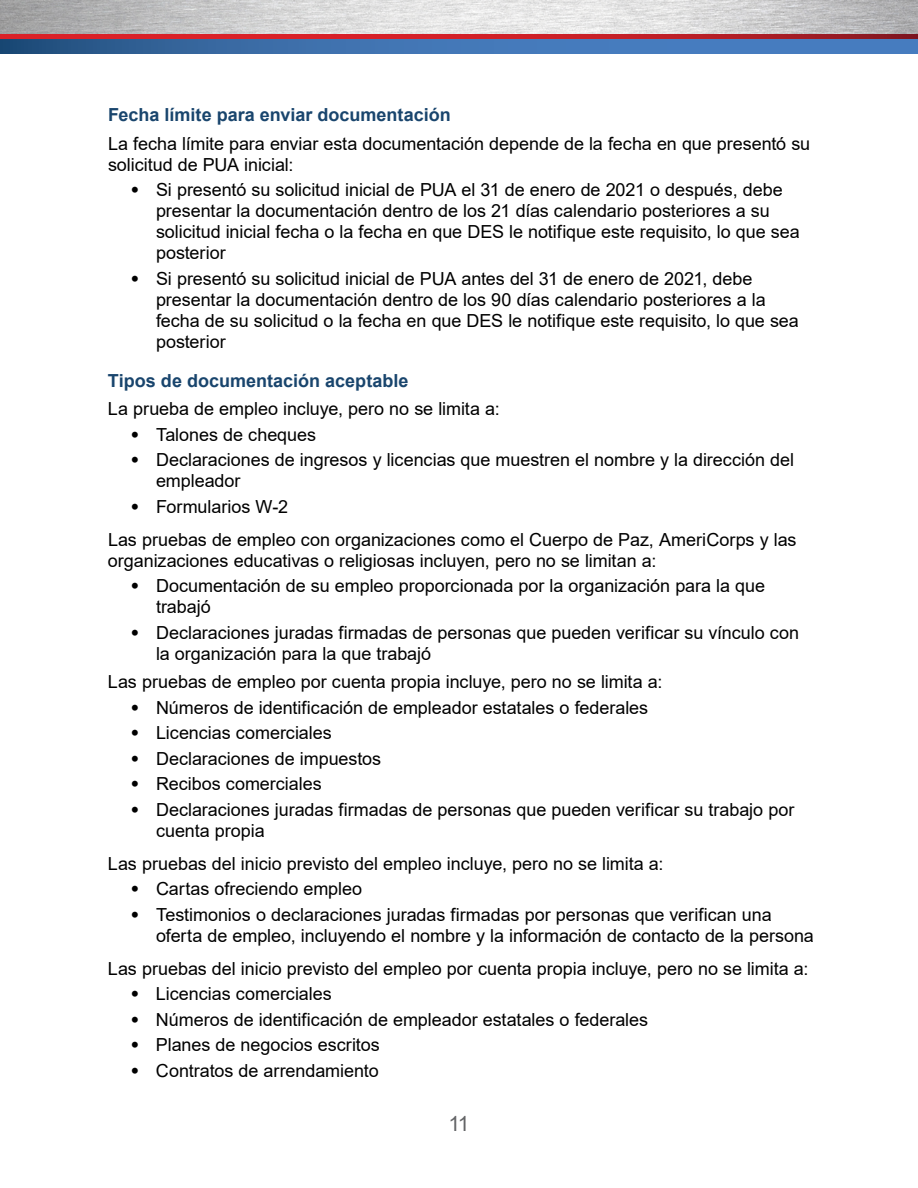
<style>
.page{position:relative;width:918px;height:1188px;background:#fff}
.page>*{position:absolute;margin:0;border:0;box-sizing:border-box;transform-origin:0 0}
.t1{font:21px "Arial";color:#636466}
.t2{font:18px/21px "Arial";letter-spacing:-.005em;color:#000}
.t3{font:700 18px "Arial";color:#19456d}
.s1{font-weight:900}
</style>
<div class="page">
<svg style="left:0;top:38px;width:918px;height:15px;background:#466ba4"></svg>
<svg style="left:0;top:34px;width:918px;height:4px;background:#c61f26"></svg>
<img style="left:0;top:0;width:918px;height:34px">
<p class="t3" style="left:108px;top:102px;width:344px">Fecha límite para enviar documentación</p>
<p class="t2" style="left:108px;top:133px;width:704px">La fecha límite para enviar esta documentación depende de la fecha en que presentó su solicitud de PUA inicial:</p>
<p class="t2" style="left:156px;top:179px;width:645px;text-indent:-26px"><span class="s1">•</span> Si presentó su solicitud inicial de PUA el 31 de enero de 2021 o después, debe presentar la documentación dentro de los 21 días calendario posteriores a su solicitud inicial fecha o la fecha en que DES le notifique este requisito, lo que sea posterior</p>
<p class="t2" style="left:156px;top:268px;width:644px;text-indent:-26px"><span class="s1">•</span> Si presentó su solicitud inicial de PUA antes del 31 de enero de 2021, debe presentar la documentación dentro de los 90 días calendario posteriores a la fecha de su solicitud o la fecha en que DES le notifique este requisito, lo que sea posterior</p>
<p class="t3" style="left:108px;top:368px;width:302px">Tipos de documentación aceptable</p>
<p class="t2" style="left:108px;top:398px;width:393px">La prueba de empleo incluye, pero no se limita a:</p>
<p class="t2" style="left:130px;top:424px;width:187px"><span class="s1">•</span> Talones de cheques</p>
<p class="t2" style="left:156px;top:449px;width:640px;text-indent:-26px"><span class="s1">•</span> Declaraciones de ingresos y licencias que muestren el nombre y la dirección del empleador</p>
<p class="t2" style="left:108px;top:490px;width:690px;line-height:33px;text-indent:22px"><span class="s1">•</span> Formularios W-2<br>Las pruebas de empleo con organizaciones como el Cuerpo de Paz, AmeriCorps y las</p>
<p class="t2" style="left:108px;top:550px;width:550px">organizaciones educativas o religiosas incluyen, pero no se limitan a:</p>
<p class="t2" style="left:156px;top:575px;width:611px;text-indent:-26px"><span class="s1">•</span> Documentación de su empleo proporcionada por la organización para la que trabajó</p>
<p class="t2" style="left:156px;top:622px;width:645px;text-indent:-26px"><span class="s1">•</span> Declaraciones juradas firmadas de personas que pueden verificar su vínculo con la organización para la que trabajó</p>
<p class="t2" style="left:108px;top:671px;width:556px">Las pruebas de empleo por cuenta propia incluye, pero no se limita a:</p>
<p class="t2" style="left:130px;top:697px;width:519px"><span class="s1">•</span> Números de identificación de empleador estatales o federales</p>
<p class="t2" style="left:130px;top:722px;width:203px"><span class="s1">•</span> Licencias comerciales</p>
<p class="t2" style="left:130px;top:748px;width:252px"><span class="s1">•</span> Declaraciones de impuestos</p>
<p class="t2" style="left:130px;top:773px;width:193px"><span class="s1">•</span> Recibos comerciales</p>
<p class="t2" style="left:156px;top:799px;width:640px;text-indent:-26px"><span class="s1">•</span> Declaraciones juradas firmadas de personas que pueden verificar su trabajo por cuenta propia</p>
<p class="t2" style="left:108px;top:853px;width:557px">Las pruebas del inicio previsto del empleo incluye, pero no se limita a:</p>
<p class="t2" style="left:130px;top:878px;width:233px"><span class="s1">•</span> Cartas ofreciendo empleo</p>
<p class="t2" style="left:156px;top:904px;width:659px;text-indent:-26px"><span class="s1">•</span> Testimonios o declaraciones juradas firmadas por personas que verifican una oferta de empleo, incluyendo el nombre y la información de contacto de la persona</p>
<p class="t2" style="left:108px;top:958px;width:702px">Las pruebas del inicio previsto del empleo por cuenta propia incluye, pero no se limita a:</p>
<p class="t2" style="left:130px;top:983px;width:203px"><span class="s1">•</span> Licencias comerciales</p>
<p class="t2" style="left:130px;top:1009px;width:519px"><span class="s1">•</span> Números de identificación de empleador estatales o federales</p>
<p class="t2" style="left:130px;top:1034px;width:251px"><span class="s1">•</span> Planes de negocios escritos</p>
<p class="t2" style="left:130px;top:1060px;width:250px"><span class="s1">•</span> Contratos de arrendamiento</p>
<p class="t1" style="left:448px;top:1109px;width:23px">11</p>
</div>
